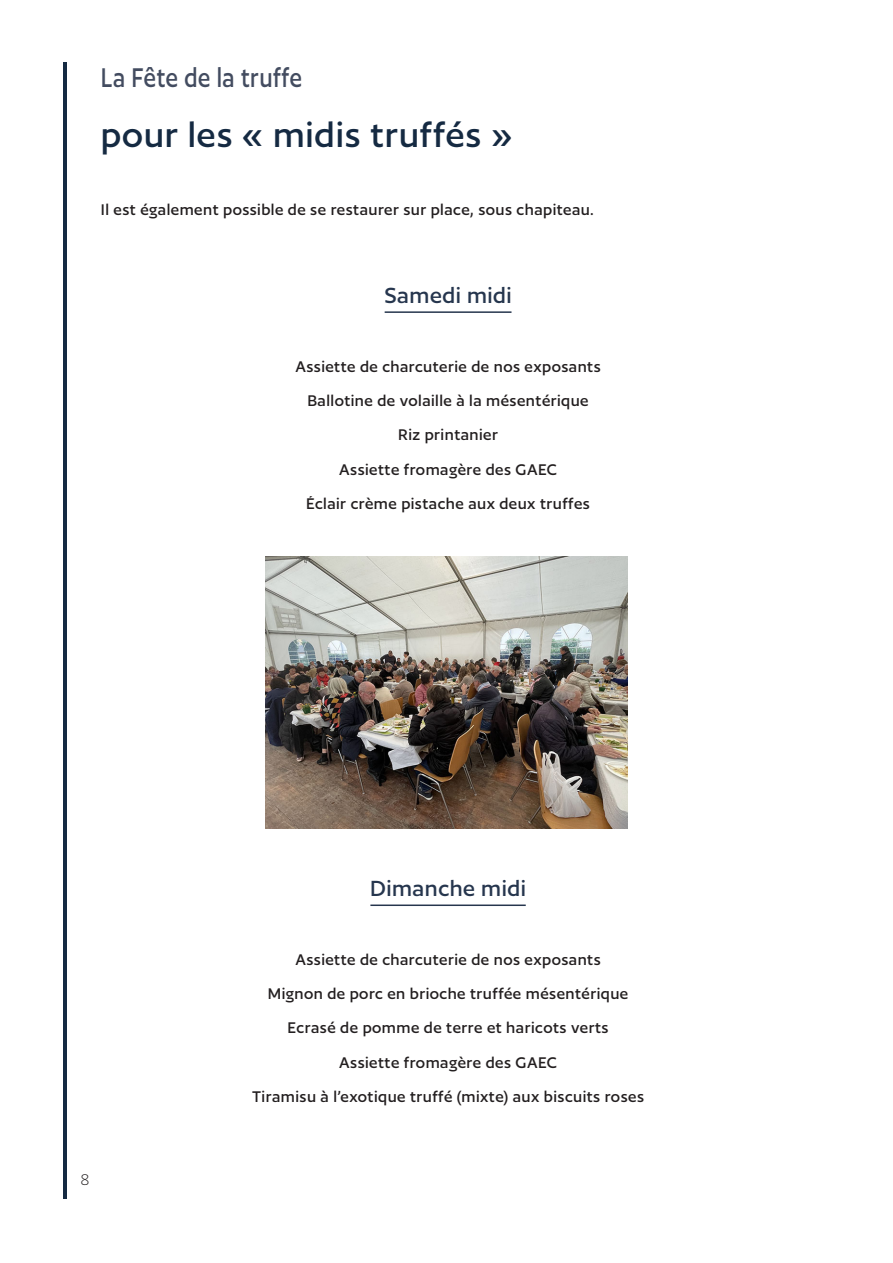
<style>
.page{position:relative;width:893px;height:1263px;background:#fff}
.page>*{position:absolute;margin:0;border:0;box-sizing:border-box;transform-origin:0 0}
.t1{font:500 40.5px "Author";letter-spacing:.02em;color:#152a42}
.t2{font:500 31.5px "Author";letter-spacing:.02em;color:#434c60;scale:.83 1}
.t3{font:500 25.5px "Author";letter-spacing:.02em;color:#26364e}
.t4{font:500 18px "Author";letter-spacing:.025em;color:#231f20}
.t5{font:300 18px "Author";color:#231f20}
</style>
<div class="page">
<hr style="left:64px;top:63px;width:3px;height:1136px;background:#152a42">
<hr style="left:385px;top:311px;width:126px;height:2px;background:#26364e">
<hr style="left:370px;top:904px;width:156px;height:2px;background:#26364e">
<img style="left:265px;top:557px;width:363px;height:272px">
<p class="t2" style="left:101px;top:61px;width:244px">La Fête de la truffe</p>
<p class="t1" style="left:101px;top:114px;width:413px">pour les « midis truffés »</p>
<p class="t4" style="left:101px;top:200px;width:494px">Il est également possible de se restaurer sur place, sous chapiteau.</p>
<p class="t3" style="left:384px;top:282px;width:129px">Samedi midi</p>
<p class="t4" style="left:295px;top:357px;width:307px">Assiette de charcuterie de nos exposants</p>
<p class="t4" style="left:307px;top:391px;width:283px">Ballotine de volaille à la mésentérique</p>
<p class="t4" style="left:398px;top:426px;width:101px">Riz printanier</p>
<p class="t4" style="left:339px;top:460px;width:219px">Assiette fromagère des GAEC</p>
<p class="t4" style="left:306px;top:494px;width:285px">Éclair crème pistache aux deux truffes</p>
<p class="t5" style="left:81px;top:1171px;width:11px">8</p>
<p class="t3" style="left:370px;top:875px;width:157px">Dimanche midi</p>
<p class="t4" style="left:295px;top:950px;width:307px">Assiette de charcuterie de nos exposants</p>
<p class="t4" style="left:268px;top:984px;width:362px">Mignon de porc en brioche truffée mésentérique</p>
<p class="t4" style="left:288px;top:1019px;width:322px">Ecrasé de pomme de terre et haricots verts</p>
<p class="t4" style="left:339px;top:1053px;width:219px">Assiette fromagère des GAEC</p>
<p class="t4" style="left:252px;top:1087px;width:393px">Tiramisu à l’exotique truffé (mixte) aux biscuits roses</p>
</div>
